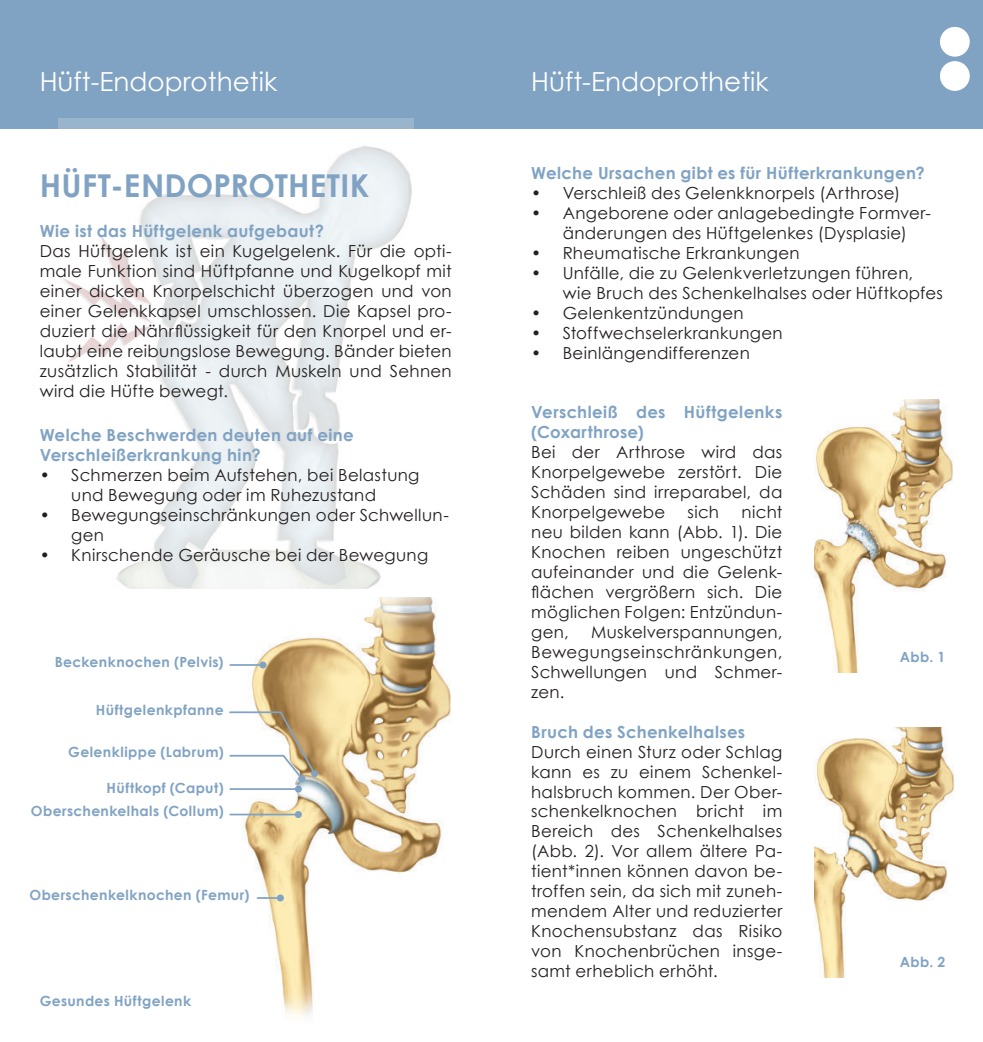
<style>
.page{position:relative;width:983px;height:1042px;background:#fff}
.page>*{position:absolute;margin:0;border:0;box-sizing:border-box;transform-origin:0 0}
.t1{font:700 31.5px "Century Gothic";letter-spacing:.01em;color:#81a3c3}
.t2{font:26.25px "Century Gothic";color:#fff}
.t3{font:16.62px/19.9px "Century Gothic";letter-spacing:.02em;color:#231f20;text-align:justify}
.t4{font:700 16.62px/19.9px "Century Gothic";letter-spacing:.02em;color:#81a3c3}
.t5{font:700 14px/23.1px "Century Gothic";letter-spacing:.025em;color:#81a3c3;text-align:right}
</style>
<div class="page">
<div style="left:0;top:0;width:982px;height:129px;background:#81a3c3"></div>
<img style="left:58px;top:118px;width:355px;height:471px">
<div style="left:40px;top:378px;width:84px;height:85px;background:#fff"></div>
<div style="left:939px;top:61px;width:30px;height:30px;background:#fff;border-radius:50%"></div>
<div style="left:939px;top:27px;width:30px;height:30px;background:#fff;border-radius:50%"></div>
<img style="left:229px;top:598px;width:222px;height:419px">
<img style="left:814px;top:399px;width:139px;height:273px">
<img style="left:814px;top:727px;width:140px;height:250px">
<hr style="left:230px;top:664px;width:33px;height:2px;background:#81a3c3">
<div style="left:259px;top:661px;width:7px;height:7px;background:#81a3c3;border-radius:50%"></div>
<hr style="left:229px;top:711px;width:52px;height:2px;background:#81a3c3">
<hr style="left:230px;top:755px;width:53px;height:1px;background:#81a3c3">
<hr style="left:257px;top:897px;width:23px;height:2px;background:#81a3c3">
<div style="left:277px;top:894px;width:7px;height:7px;background:#81a3c3;border-radius:50%"></div>
<hr style="left:230px;top:813px;width:68px;height:2px;background:#81a3c3">
<div style="left:295px;top:811px;width:7px;height:7px;background:#81a3c3;border-radius:50%"></div>
<hr style="left:230px;top:788px;width:68px;height:2px;background:#81a3c3">
<div style="left:295px;top:785px;width:7px;height:7px;background:#81a3c3;border-radius:50%"></div>
<div style="left:298px;top:775px;width:7px;height:7px;background:#81a3c3;border-radius:50%"></div>
<svg style="left:278px;top:709px;width:39px;height:72px"></svg>
<div style="left:311px;top:770px;width:7px;height:7px;background:#81a3c3;border-radius:50%"></div>
<h2 class="t2" style="left:40px;top:71px;width:239px">Hüft-Endoprothetik</h2>
<h2 class="t2" style="left:531px;top:71px;width:239px">Hüft-Endoprothetik</h2>
<h1 class="t1" style="left:40px;top:173px;width:331px">HÜFT-ENDOPROTHETIK</h1>
<p class="t4" style="left:40px;top:220px;width:286px">Wie ist das Hüftgelenk aufgebaut?</p>
<p class="t3" style="left:40px;top:243px;width:413px">Das Hüftgelenk ist ein Kugelgelenk. Für die opti&shy;male Funktion sind Hüftpfanne und Kugelkopf mit einer dicken Knorpelschicht überzogen und von einer Gelenkkapsel umschlossen. Die Kapsel pro&shy;duziert die Nährflüssigkeit für den Knorpel und er&shy;laubt eine reibungslose Bewegung. Bänder bieten zusätzlich Stabilität - durch Muskeln und Sehnen wird die Hüfte bewegt.</p>
<p class="t4" style="left:40px;top:426px;width:315px">Welche Beschwerden deuten auf eine<br>Verschleißerkrankung hin?</p>
<p class="t3" style="left:71px;top:465px;width:349px;text-indent:-32px">• Schmerzen beim Aufstehen, bei Belastung und Bewegung oder im Ruhezustand</p>
<p class="t3" style="left:71px;top:505px;width:379px;text-indent:-32px">• Bewegungseinschränkungen oder Schwellun&shy;gen</p>
<p class="t3" style="left:40px;top:545px;width:390px">• Knirschende Geräusche bei der Bewegung</p>
<p class="t5" style="left:55px;top:652px;width:170px">Beckenknochen (Pelvis)</p>
<p class="t5" style="left:96px;top:697px;width:129px">Hüftgelenkpfanne</p>
<p class="t5" style="left:68px;top:741px;width:157px">Gelenklippe (Labrum)</p>
<p class="t5" style="left:31px;top:775px;width:194px">Hüftkopf (Caput)<br>Oberschenkelhals (Collum)</p>
<p class="t5" style="left:29px;top:885px;width:221px">Oberschenkelknochen (Femur)</p>
<p class="t5" style="left:40px;top:988px;width:153px">Gesundes Hüftgelenk</p>
<p class="t4" style="left:531px;top:163px;width:395px">Welche Ursachen gibt es für Hüfterkrankungen?</p>
<p class="t3" style="left:531px;top:183px;width:370px">• Verschleiß des Gelenkknorpels (Arthrose)</p>
<p class="t3" style="left:531px;top:203px;width:401px;text-align:center">• Angeborene oder anlagebedingte Formver&shy;änderungen des Hüftgelenkes (Dysplasie)</p>
<p class="t3" style="left:531px;top:243px;width:270px">• Rheumatische Erkrankungen</p>
<p class="t3" style="left:562px;top:263px;width:381px;text-indent:-32px">• Unfälle, die zu Gelenkverletzungen führen, wie Bruch des Schenkelhalses oder Hüftkopfes</p>
<p class="t3" style="left:531px;top:303px;width:214px">• Gelenkentzündungen</p>
<p class="t3" style="left:531px;top:323px;width:253px">• Stoffwechselerkrankungen</p>
<p class="t3" style="left:531px;top:343px;width:220px">• Beinlängendifferenzen</p>
<p class="t4" style="left:531px;top:402px;width:252px">Verschleiß des Hüftgelenks (Coxarthrose)</p>
<p class="t3" style="left:531px;top:444px;width:253px">Bei der Arthrose wird das Knorpelgewebe zerstört. Die Schäden sind irreparabel, da Knorpelgewebe</p>
<p class="t3" style="left:531px;top:504px;width:253px;text-indent:210px">nicht neu bilden kann (Abb. 1). Die Knochen reiben ungeschützt aufeinander und die Gelenk&shy;flächen vergrößern sich. Die möglichen Folgen: Entzündun&shy;gen,</p>
<p class="t3" style="left:687px;top:504px;width:33px">sich</p>
<p class="t3" style="left:531px;top:623px;width:253px;text-indent:60px">Muskelverspannungen, Bewegungseinschränkungen, Schwellungen und Schmer&shy;zen.</p>
<p class="t4" style="left:531px;top:723px;width:215px">Bruch des Schenkelhalses</p>
<p class="t3" style="left:531px;top:743px;width:253px">Durch einen Sturz oder Schlag kann es zu einem Schenkel&shy;halsbruch kommen. Der Ober&shy;schenkelknochen bricht im Bereich des Schenkelhalses (Abb. 2). Vor allem ältere Pa&shy;tient*innen können davon be&shy;troffen sein, da sich mit zuneh&shy;mendem Alter und reduzierter Knochensubstanz das Risiko von Knochenbrüchen insge&shy;samt erheblich erhöht.</p>
<p class="t5" style="left:899px;top:646px;width:47px">Abb. 1</p>
<p class="t5" style="left:899px;top:951px;width:47px">Abb. 2</p>
</div>
